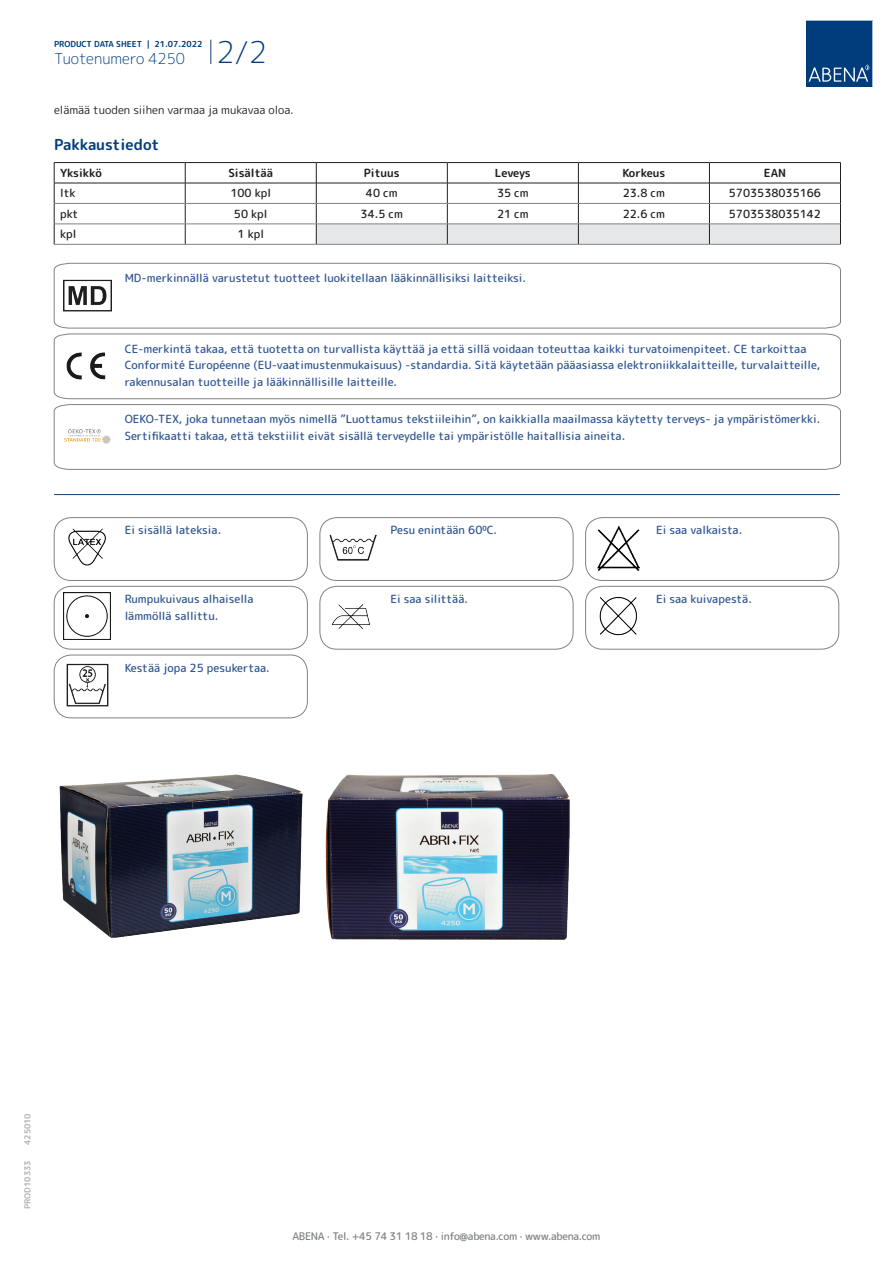
<style>
.page{position:relative;width:893px;height:1263px;background:#fff}
.page>*{position:absolute;margin:0;border:0;box-sizing:border-box;transform-origin:0 0}
.t1{font:300 15px "Rounded Mplus 1 c";color:#013d7d}
.t2{font:700 15px "Rounded Mplus 1 c";color:#013d7d}
.t3{font:500 11.25px/16.5px "Rounded Mplus 1 c";color:#305691}
.t4{font:500 11.25px "Rounded Mplus 1 c";color:#231f20}
.t5{font:11.25px "Rounded Mplus 1 c";color:#231f20}
.t6{font:700 11.25px "Rounded Mplus 1 c";color:#231f20}
.t7{font:500 10.5px "Rounded Mplus 1 c";letter-spacing:-.03em;color:#808285}
.t8{font:700 8.25px "Rounded Mplus 1 c";color:#013d7d}
.t9{font:700 8.25px "Rounded Mplus 1 c";color:#b2b3b7}
.s1{font-size:30px}
</style>
<div class="page">
<svg style="left:211px;top:40px;width:1px;height:24px"></svg>
<svg style="left:806px;top:20px;width:67px;height:67px;background:#144b86"></svg>
<hr style="left:54px;top:162px;width:131px;height:1px;background:#231f20">
<hr style="left:185px;top:162px;width:131px;height:1px;background:#231f20">
<hr style="left:316px;top:162px;width:131px;height:1px;background:#231f20">
<hr style="left:447px;top:162px;width:131px;height:1px;background:#231f20">
<hr style="left:578px;top:162px;width:131px;height:1px;background:#231f20">
<hr style="left:709px;top:162px;width:132px;height:1px;background:#231f20">
<hr style="left:54px;top:183px;width:131px;height:1px;background:#231f20">
<hr style="left:185px;top:183px;width:131px;height:1px;background:#231f20">
<svg style="left:54px;top:163px;width:1px;height:81px"></svg>
<svg style="left:185px;top:163px;width:1px;height:81px"></svg>
<svg style="left:316px;top:163px;width:525px;height:81px"></svg>
<hr style="left:54px;top:203px;width:131px;height:1px;background:#808285">
<hr style="left:185px;top:203px;width:131px;height:1px;background:#808285">
<hr style="left:316px;top:203px;width:131px;height:1px;background:#808285">
<hr style="left:447px;top:203px;width:131px;height:1px;background:#808285">
<hr style="left:578px;top:203px;width:131px;height:1px;background:#808285">
<hr style="left:709px;top:203px;width:131px;height:1px;background:#808285">
<hr style="left:54px;top:224px;width:131px;height:1px;background:#808285">
<hr style="left:185px;top:224px;width:131px;height:1px;background:#808285">
<hr style="left:316px;top:224px;width:131px;height:1px;background:#808285">
<hr style="left:447px;top:224px;width:131px;height:1px;background:#808285">
<hr style="left:578px;top:224px;width:131px;height:1px;background:#808285">
<hr style="left:709px;top:224px;width:131px;height:1px;background:#808285">
<hr style="left:54px;top:244px;width:131px;height:1px;background:#808285">
<hr style="left:185px;top:244px;width:131px;height:1px;background:#808285">
<hr style="left:316px;top:244px;width:131px;height:1px;background:#808285">
<hr style="left:447px;top:244px;width:131px;height:1px;background:#808285">
<hr style="left:578px;top:244px;width:131px;height:1px;background:#808285">
<hr style="left:709px;top:244px;width:132px;height:1px;background:#808285">
<svg style="left:54px;top:263px;width:787px;height:65px"></svg>
<svg style="left:54px;top:334px;width:787px;height:65px"></svg>
<svg style="left:54px;top:404px;width:787px;height:66px"></svg>
<hr style="left:54px;top:494px;width:785px;height:1px;background:#153f74">
<img style="left:68px;top:528px;width:38px;height:38px">
<div style="left:54px;top:517px;width:254px;height:64px;border:1px solid #808285;border-radius:17px"></div>
<img style="left:329px;top:535px;width:48px;height:26px">
<div style="left:320px;top:517px;width:253px;height:64px;border:1px solid #808285;border-radius:17px"></div>
<img style="left:598px;top:525px;width:42px;height:45px">
<div style="left:585px;top:517px;width:254px;height:64px;border:1px solid #808285;border-radius:17px"></div>
<img style="left:64px;top:593px;width:47px;height:47px">
<div style="left:54px;top:586px;width:254px;height:63px;border:1px solid #808285;border-radius:17px"></div>
<img style="left:331px;top:604px;width:39px;height:25px">
<div style="left:320px;top:586px;width:253px;height:63px;border:1px solid #808285;border-radius:17px"></div>
<img style="left:599px;top:596px;width:38px;height:40px">
<div style="left:585px;top:586px;width:254px;height:63px;border:1px solid #808285;border-radius:17px"></div>
<img style="left:66px;top:663px;width:43px;height:44px">
<div style="left:54px;top:655px;width:254px;height:63px;border:1px solid #808285;border-radius:17px"></div>
<img style="left:59px;top:774px;width:244px;height:165px">
<img style="left:325px;top:774px;width:245px;height:166px">
<p class="t8" style="left:54px;top:38px;width:150px">PRODUCT DATA SHEET | 21.07.2022</p>
<h1 class="t1" style="left:54px;top:48px;width:215px">Tuotenumero 4250 <span class="s1">2/2</span></h1>
<p class="t5" style="left:54px;top:102px;width:241px">elämää tuoden siihen varmaa ja mukavaa oloa.</p>
<h1 class="t2" style="left:54px;top:134px;width:107px">Pakkaustiedot</h1>
<p class="t6" style="left:60px;top:165px;width:43px">Yksikkö</p>
<p class="t6" style="left:228px;top:165px;width:46px">Sisältää</p>
<p class="t6" style="left:364px;top:165px;width:37px">Pituus</p>
<p class="t6" style="left:495px;top:165px;width:37px">Leveys</p>
<p class="t6" style="left:622px;top:165px;width:44px">Korkeus</p>
<p class="t6" style="left:764px;top:165px;width:24px">EAN</p>
<p class="t4" style="left:60px;top:185px;width:17px">ltk</p>
<p class="t4" style="left:230px;top:185px;width:42px">100 kpl</p>
<p class="t4" style="left:366px;top:185px;width:33px">40 cm</p>
<p class="t4" style="left:497px;top:185px;width:33px">35 cm</p>
<p class="t4" style="left:623px;top:185px;width:44px">23.8 cm</p>
<p class="t4" style="left:729px;top:185px;width:94px">5703538035166</p>
<p class="t4" style="left:60px;top:206px;width:20px">pkt</p>
<p class="t4" style="left:234px;top:206px;width:35px">50 kpl</p>
<p class="t4" style="left:361px;top:206px;width:44px">34.5 cm</p>
<p class="t4" style="left:497px;top:206px;width:33px">21 cm</p>
<p class="t4" style="left:623px;top:206px;width:44px">22.6 cm</p>
<p class="t4" style="left:729px;top:206px;width:94px">5703538035142</p>
<p class="t4" style="left:60px;top:226px;width:18px">kpl</p>
<p class="t4" style="left:237px;top:226px;width:28px">1 kpl</p>
<p class="t3" style="left:125px;top:270px;width:403px">MD-merkinnällä varustetut tuotteet luokitellaan lääkinnällisiksi laitteiksi.</p>
<p class="t3" style="left:125px;top:340px;width:697px">CE-merkintä takaa, että tuotetta on turvallista käyttää ja että sillä voidaan toteuttaa kaikki turvatoimenpiteet. CE tarkoittaa<br>Conformité Européenne (EU-vaatimustenmukaisuus) -standardia. Sitä käytetään pääasiassa elektroniikkalaitteille, turvalaitteille, rakennusalan tuotteille ja lääkinnällisille laitteille.</p>
<p class="t3" style="left:125px;top:411px;width:697px">OEKO-TEX, joka tunnetaan myös nimellä ”Luottamus tekstiileihin”, on kaikkialla maailmassa käytetty terveys- ja ympäristömerkki.<br>Sertifikaatti takaa, että tekstiilit eivät sisällä terveydelle tai ympäristölle haitallisia aineita.</p>
<p class="t3" style="left:125px;top:522px;width:98px">Ei sisällä lateksia.</p>
<p class="t3" style="left:390px;top:522px;width:108px">Pesu enintään 60⁰C.</p>
<p class="t3" style="left:656px;top:522px;width:88px">Ei saa valkaista.</p>
<p class="t3" style="left:125px;top:591px;width:131px">Rumpukuivaus alhaisella lämmöllä sallittu.</p>
<p class="t3" style="left:390px;top:591px;width:79px">Ei saa silittää.</p>
<p class="t3" style="left:656px;top:591px;width:97px">Ei saa kuivapestä.</p>
<p class="t3" style="left:125px;top:659px;width:147px">Kestää jopa 25 pesukertaa.</p>
<p class="t9" style="left:22px;top:1145px;width:33px;rotate:-90deg">425010</p>
<p class="t9" style="left:22px;top:1209px;width:50px;rotate:-90deg">PROD10333</p>
<p class="t7" style="left:292px;top:1229px;width:309px">ABENA · Tel. +45 74 31 18 18 · info@abena.com · www.abena.com</p>
</div>
